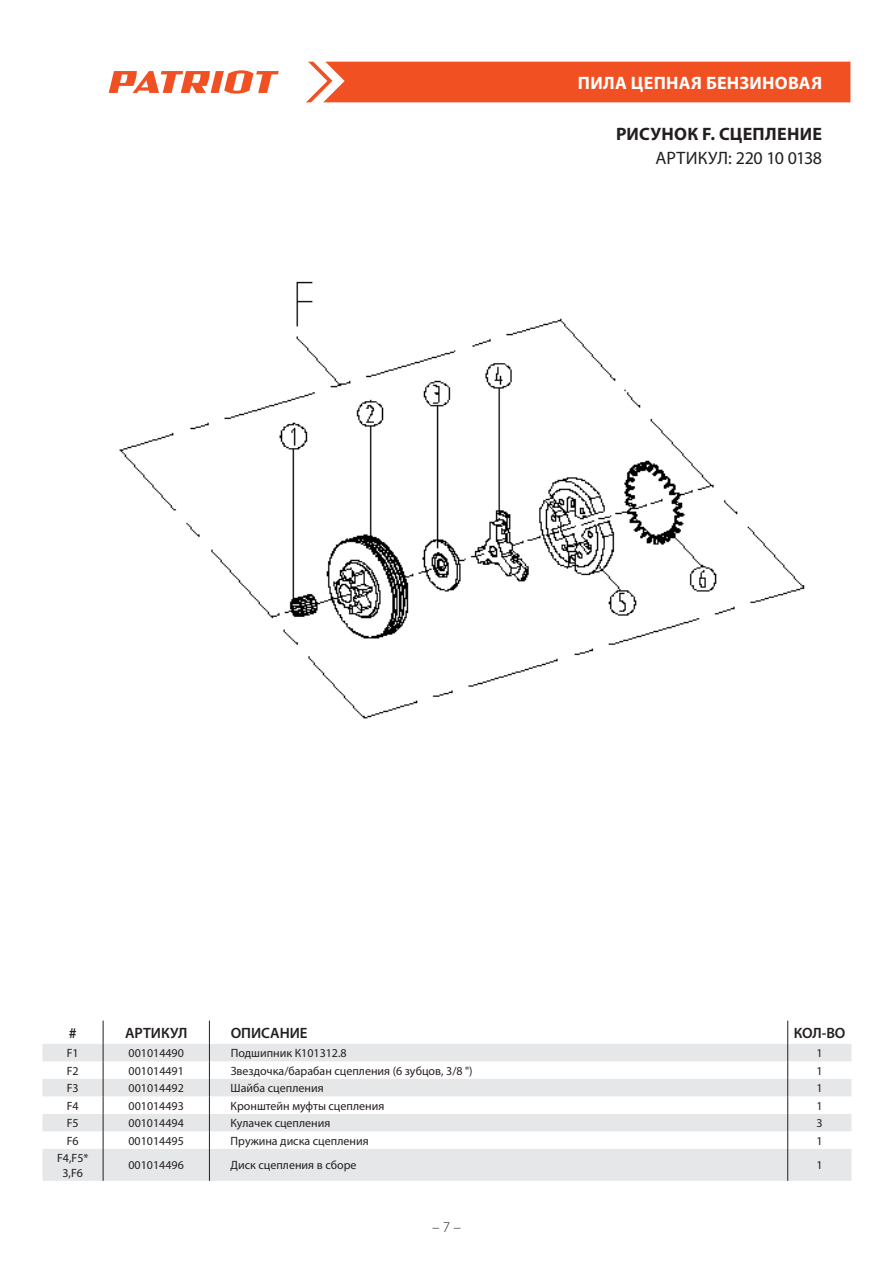
<style>
.page{position:relative;width:893px;height:1263px;background:#fff}
.page>*{position:absolute;margin:0;border:0;box-sizing:border-box;transform-origin:0 0}
.t1{font:700 18px "Myriad Pro";letter-spacing:.015em;color:#fff}
.t2{font:700 18px "Myriad Pro";letter-spacing:.015em;color:#231f20}
.t3{font:18px "Myriad Pro";letter-spacing:-.01em;color:#231f20}
.t4{font:600 15px "Myriad Pro";color:#231f20}
.t5{font:300 15px "Myriad Pro";color:#231f20}
.t6{font:12px/14.4px "Myriad Pro";color:#231f20;text-align:center}
</style>
<div class="page">
<div style="left:306px;top:62px;width:544px;height:40px;background:#f15122"></div>
<svg style="left:109px;top:70px;width:170px;height:24px"></svg>
<svg style="left:43px;top:1044px;width:808px;height:137px;fill:#e6e7e9"></svg>
<svg style="left:103px;top:1020px;width:1px;height:129px"></svg>
<svg style="left:209px;top:1020px;width:1px;height:129px"></svg>
<svg style="left:787px;top:1020px;width:1px;height:129px"></svg>
<hr style="left:103px;top:1149px;width:1px;height:32px;background:#231f20">
<hr style="left:209px;top:1149px;width:1px;height:32px;background:#231f20">
<hr style="left:787px;top:1149px;width:1px;height:32px;background:#231f20">
<img style="left:119px;top:281px;width:686px;height:438px">
<h1 class="t1" style="left:578px;top:73px;width:246px">ПИЛА ЦЕПНАЯ БЕНЗИНОВАЯ</h1>
<h1 class="t2" style="left:616px;top:124px;width:207px">РИСУНОК F. СЦЕПЛЕНИЕ</h1>
<h1 class="t3" style="left:655px;top:147px;width:168px">АРТИКУЛ: 220 10 0138</h1>
<p class="t4" style="left:69px;top:1023px;width:9px">#</p>
<p class="t4" style="left:125px;top:1023px;width:64px">АРТИКУЛ</p>
<p class="t4" style="left:231px;top:1023px;width:78px">ОПИСАНИЕ</p>
<p class="t4" style="left:794px;top:1023px;width:53px">КОЛ-ВО</p>
<p class="t6" style="left:67px;top:1046px;width:13px">F1</p>
<p class="t6" style="left:129px;top:1046px;width:57px">001014490</p>
<p class="t6" style="left:231px;top:1046px;width:118px">Подшипник К101312.8</p>
<p class="t6" style="left:816px;top:1046px;width:8px">1</p>
<p class="t6" style="left:67px;top:1063px;width:13px">F2</p>
<p class="t6" style="left:129px;top:1063px;width:57px">001014491</p>
<p class="t6" style="left:231px;top:1063px;width:243px">Звездочка/барабан сцепления (6 зубцов, 3/8 ")</p>
<p class="t6" style="left:816px;top:1063px;width:8px">1</p>
<p class="t6" style="left:67px;top:1081px;width:13px">F3</p>
<p class="t6" style="left:129px;top:1081px;width:57px">001014492</p>
<p class="t6" style="left:231px;top:1081px;width:95px">Шайба сцепления</p>
<p class="t6" style="left:816px;top:1081px;width:8px">1</p>
<p class="t6" style="left:67px;top:1098px;width:13px">F4</p>
<p class="t6" style="left:129px;top:1098px;width:57px">001014493</p>
<p class="t6" style="left:231px;top:1098px;width:155px">Кронштейн муфты сцепления</p>
<p class="t6" style="left:816px;top:1098px;width:8px">1</p>
<p class="t6" style="left:67px;top:1116px;width:13px">F5</p>
<p class="t6" style="left:129px;top:1116px;width:57px">001014494</p>
<p class="t6" style="left:231px;top:1116px;width:101px">Кулачек сцепления</p>
<p class="t6" style="left:816px;top:1116px;width:8px">3</p>
<p class="t6" style="left:67px;top:1133px;width:13px">F6</p>
<p class="t6" style="left:128px;top:1133px;width:57px">001014495</p>
<p class="t6" style="left:231px;top:1133px;width:140px">Пружина диска сцепления</p>
<p class="t6" style="left:816px;top:1133px;width:8px">1</p>
<p class="t6" style="left:57px;top:1151px;width:33px">F4,F5*<br>3,F6</p>
<p class="t6" style="left:128px;top:1158px;width:57px">001014496</p>
<p class="t6" style="left:231px;top:1158px;width:127px">Диск сцепления в сборе</p>
<p class="t6" style="left:816px;top:1158px;width:8px">1</p>
<p class="t5" style="left:432px;top:1218px;width:30px">– 7 –</p>
</div>
